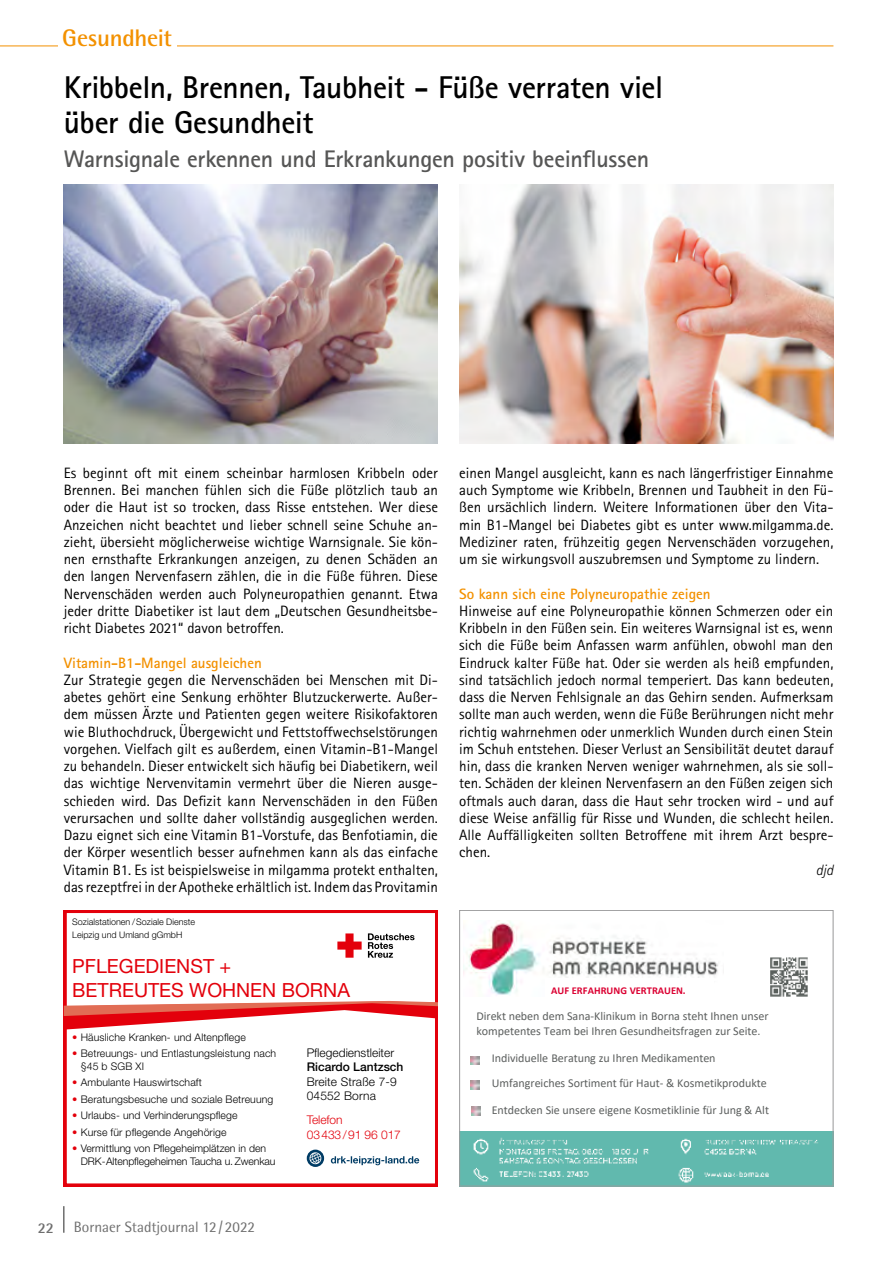
<style>
.page{position:relative;width:893px;height:1263px;background:#fff}
.page>*{position:absolute;margin:0;border:0;box-sizing:border-box;transform-origin:0 0}
.t1{font:700 31.5px/34.5px "Rotis Sans Serif";letter-spacing:-.015em;color:#000}
.t2{font:700 24px "Rotis Sans Serif";letter-spacing:-.015em;color:#565655}
.t3{font:700 24px "Rotis Semi Sans";letter-spacing:-.015em;color:#f39100}
.t4{font:19.5px/23.4px "Helvetica Neue LT Std";color:#e3000b}
.t5{font:15px/17.2px "Rotis Sans Serif";color:#000;text-align:justify}
.t6{font:700 15px "Rotis Sans Serif";color:#f39100}
.t7{font:15px "Rotis Semi Sans";color:#6e6e6e}
.t8{font:italic 300 15px "Rotis Sans Serif";color:#000}
.t9{font:700 15px "Rotis Semi Sans";color:#6e6e6e}
.t10{font:12px/25.5px "Calibri";letter-spacing:-.005em;color:#5c5f5e}
.t11{font:300 12px/14.4px "Helvetica Neue LT Std";letter-spacing:.01em;color:#000}
.t12{font:300 12px/15px "Helvetica Neue LT Std";letter-spacing:-.005em;color:#e3000b}
.t13{font:500 12px "Helvetica Neue LT Std";color:#000}
.t14{font:300 10.5px/12.6px "Helvetica Neue LT Std";letter-spacing:.01em;color:#000}
.t15{font:700 10.5px "Calibri";color:#db0032}
.t16{font:300 9px/13.5px "Helvetica Neue LT Std";color:#000}
.s1{color:#e3000b}
</style>
<div class="page">
<hr style="left:63px;top:1206px;width:2px;height:27px;background:#6e6e6e">
<hr style="left:0;top:46px;width:833px;height:1px;background:#f39100">
<div style="left:58px;top:28px;width:118px;height:22px;background:#fff"></div>
<img style="left:64px;top:185px;width:374px;height:258px">
<img style="left:459px;top:185px;width:374px;height:258px">
<svg style="left:337px;top:933px;width:25px;height:25px"></svg>
<svg style="left:368px;top:933px;width:46px;height:25px"></svg>
<div style="left:64px;top:910px;width:374px;height:276px;border:3px solid #e3000b"></div>
<svg style="left:64px;top:1001px;width:374px;height:29px"></svg>
<svg style="left:307px;top:1149px;width:17px;height:18px"></svg>
<svg style="left:331px;top:1156px;width:88px;height:9px"></svg>
<svg style="left:470px;top:1056px;width:10px;height:8px"></svg>
<svg style="left:470px;top:1081px;width:10px;height:8px"></svg>
<svg style="left:471px;top:1106px;width:9px;height:9px"></svg>
<img style="left:770px;top:957px;width:38px;height:40px">
<img style="left:461px;top:1131px;width:370px;height:53px">
<div style="left:459px;top:910px;width:374px;height:276px;border:1px solid #9c9c9d"></div>
<img style="left:464px;top:920px;width:254px;height:75px">
<svg style="left:546px;top:993px;width:168px;height:2px"></svg>
<img style="left:546px;top:978px;width:168px;height:15px">
<h2 class="t3" style="left:62px;top:23px;width:111px">Gesundheit</h2>
<h1 class="t1" style="left:64px;top:70px;width:601px">Kribbeln, Brennen, Taubheit - Füße verraten viel über die Gesundheit</h1>
<h2 class="t2" style="left:64px;top:144px;width:587px">Warnsignale erkennen und Erkrankungen positiv beeinflussen</h2>
<p class="t5" style="left:64px;top:464px;width:376px">Es beginnt oft mit einem scheinbar harmlosen Kribbeln oder Brennen. Bei manchen fühlen sich die Füße plötzlich taub an oder die Haut ist so trocken, dass Risse entstehen. Wer diese Anzeichen nicht beachtet und lieber schnell seine Schuhe an&shy;zieht, übersieht möglicherweise wichtige Warnsignale. Sie kön&shy;nen ernsthafte Erkrankungen anzeigen, zu denen Schäden an den langen Nervenfasern zählen, die in die Füße führen. Diese Nervenschäden werden auch Polyneuropathien genannt. Etwa jeder dritte Diabetiker ist laut dem „Deutschen Gesundheitsbe&shy;richt Diabetes 2021“ davon betroffen.</p>
<p class="t6" style="left:64px;top:653px;width:200px">Vitamin-B1-Mangel ausgleichen</p>
<p class="t5" style="left:64px;top:671px;width:376px">Zur Strategie gegen die Nervenschäden bei Menschen mit Di&shy;abetes gehört eine Senkung erhöhter Blutzuckerwerte. Außer&shy;dem müssen Ärzte und Patienten gegen weitere Risikofaktoren wie Bluthochdruck, Übergewicht und Fettstoffwechselstörungen vorgehen. Vielfach gilt es außerdem, einen Vitamin-B1-Mangel zu behandeln. Dieser entwickelt sich häufig bei Diabetikern, weil das wichtige Nervenvitamin vermehrt über die Nieren ausge&shy;schieden wird. Das Defizit kann Nervenschäden in den Füßen verursachen und sollte daher vollständig ausgeglichen werden.<br>Dazu eignet sich eine Vitamin B1-Vorstufe, das Benfotiamin, die der Körper wesentlich besser aufnehmen kann als das einfache Vitamin B1. Es ist beispielsweise in milgamma protekt enthalten, das rezeptfrei in der Apotheke erhältlich ist. Indem das Provitamin</p>
<p class="t16" style="left:72px;top:915px;width:124px">Sozialstationen /Soziale Dienste<br>Leipzig und Umland gGmbH</p>
<h3 class="t4" style="left:72px;top:954px;width:279px">PFLEGEDIENST +<br>BETREUTES WOHNEN BORNA</h3>
<p class="t14" style="left:72px;top:1030px;width:175px"><span class="s1">•</span> Häusliche Kranken- und Altenpflege</p>
<p class="t14" style="left:81px;top:1047px;width:197px;text-indent:-9px"><span class="s1">•</span> Betreuungs- und Entlastungsleistung nach §45 b SGB XI</p>
<p class="t14" style="left:72px;top:1076px;width:131px"><span class="s1">•</span> Ambulante Hauswirtschaft</p>
<p class="t14" style="left:72px;top:1092px;width:203px"><span class="s1">•</span> Beratungsbesuche und soziale Betreuung</p>
<p class="t14" style="left:72px;top:1109px;width:167px"><span class="s1">•</span> Urlaubs- und Verhinderungspflege</p>
<p class="t14" style="left:72px;top:1125px;width:156px"><span class="s1">•</span> Kurse für pflegende Angehörige</p>
<p class="t14" style="left:81px;top:1142px;width:196px;text-indent:-9px"><span class="s1">•</span> Vermittlung von Pflegeheimplätzen in den<br>DRK-Altenpflegeheimen Taucha u. Zwenkau</p>
<p class="t11" style="left:307px;top:1045px;width:89px">Pflegedienstleiter</p>
<p class="t13" style="left:307px;top:1060px;width:98px">Ricardo Lantzsch</p>
<p class="t11" style="left:307px;top:1074px;width:91px">Breite Straße 7-9<br>04552 Borna</p>
<p class="t12" style="left:307px;top:1112px;width:96px">Telefon<br>03433 / 91 96 017</p>
<p class="t5" style="left:459px;top:464px;width:376px">einen Mangel ausgleicht, kann es nach längerfristiger Einnahme auch Symptome wie Kribbeln, Brennen und Taubheit in den Fü&shy;ßen ursächlich lindern. Weitere Informationen über den Vita&shy;min B1-Mangel bei Diabetes gibt es unter www.milgamma.de.<br>Mediziner raten, frühzeitig gegen Nervenschäden vorzugehen, um sie wirkungsvoll auszubremsen und Symptome zu lindern.</p>
<p class="t6" style="left:459px;top:584px;width:253px">So kann sich eine Polyneuropathie zeigen</p>
<p class="t5" style="left:459px;top:602px;width:376px">Hinweise auf eine Polyneuropathie können Schmerzen oder ein Kribbeln in den Füßen sein. Ein weiteres Warnsignal ist es, wenn sich die Füße beim Anfassen warm anfühlen, obwohl man den Eindruck kalter Füße hat. Oder sie werden als heiß empfunden, sind tatsächlich jedoch normal temperiert. Das kann bedeuten, dass die Nerven Fehlsignale an das Gehirn senden. Aufmerksam sollte man auch werden, wenn die Füße Berührungen nicht mehr richtig wahrnehmen oder unmerklich Wunden durch einen Stein im Schuh entstehen. Dieser Verlust an Sensibilität deutet darauf hin, dass die kranken Nerven weniger wahrnehmen, als sie soll&shy;ten. Schäden der kleinen Nervenfasern an den Füßen zeigen sich oftmals auch daran, dass die Haut sehr trocken wird - und auf diese Weise anfällig für Risse und Wunden, die schlecht heilen.<br>Alle Auffälligkeiten sollten Betroffene mit ihrem Arzt bespre&shy;chen.</p>
<p class="t8" style="left:816px;top:861px;width:19px">djd</p>
<p class="t15" style="left:551px;top:983px;width:136px">AUF ERFAHRUNG VERTRAUEN.</p>
<p class="t10" style="left:476px;top:1009px;width:294px;line-height:14.4px">Direkt neben dem Sana-Klinikum in Borna steht Ihnen unser kompetentes Team bei Ihren Gesundheitsfragen zur Seite.</p>
<p class="t10" style="left:492px;top:1045px;width:277px">Individuelle Beratung zu Ihren Medikamenten<br>Umfangreiches Sortiment für Haut- &amp; Kosmetikprodukte</p>
<p class="t10" style="left:492px;top:1097px;width:279px">Entdecken Sie unsere eigene Kosmetiklinie für Jung &amp; Alt</p>
<p class="t9" style="left:38px;top:1218px;width:18px">22</p>
<p class="t7" style="left:74px;top:1218px;width:183px">Bornaer Stadtjournal 12/2022</p>
</div>
